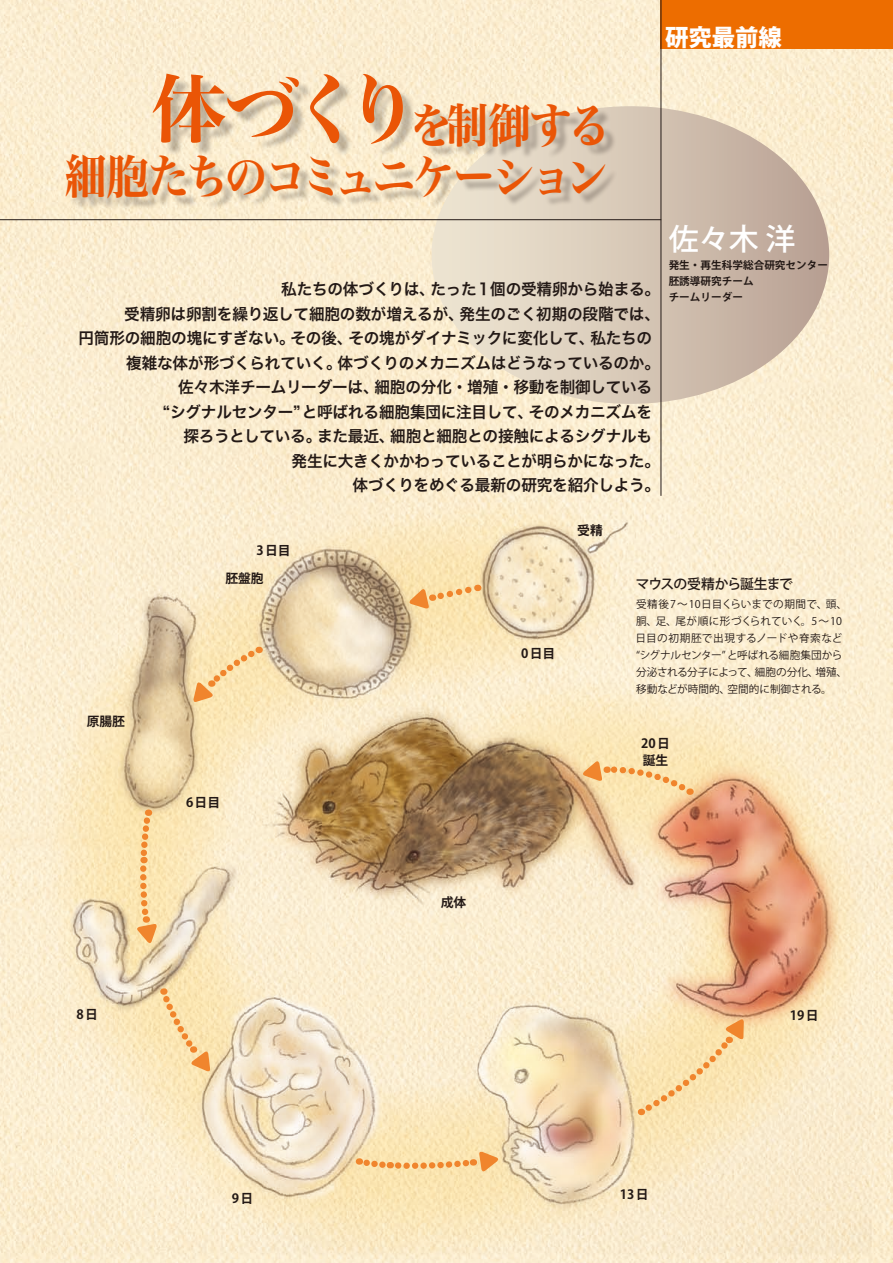
<style>
.page{position:relative;width:893px;height:1263px;background:#fff}
.page>*{position:absolute;margin:0;border:0;box-sizing:border-box;transform-origin:0 0}
.t1{font:74.4px "Hira Min Std W7";color:#ea5506}
.t2{font:46.8px/51px "Hira Min Std W7";letter-spacing:-.08em;color:#ea5506;text-align:right;scale:.9 1}
.t3{font:500 30px "Koz Go Pro";color:#fff}
.t4{font:800 23.4px "Koz Go Pro";color:#fff}
.t5{font:15.9px "Hira Kaku Pro W6";letter-spacing:-.015em;color:#231916}
.t6{font:500 13.8px "Koz Go Pro";letter-spacing:-.06em;color:#231916}
.t7{font:700 12.75px/17px "Koz Go Pro";color:#231916}
.t8{font:10.65px/17px "Koz Go Pro";color:#231916}
.t9{font:700 10.65px/15.9px "Koz Go Std";color:#231916}
</style>
<div class="page">
<img style="left:0;top:0;width:893px;height:1263px">
<svg style="left:408px;top:582px;width:70px;height:28px;background:#f7d093"></svg>
<svg style="left:581px;top:759px;width:110px;height:37px;background:#f7d59c"></svg>
<svg style="left:640px;top:1018px;width:104px;height:98px;background:#f9dea9"></svg>
<svg style="left:359px;top:1150px;width:141px;height:23px;background:#f7d094"></svg>
<svg style="left:158px;top:988px;width:53px;height:85px;background:#f9daa2"></svg>
<svg style="left:135px;top:809px;width:23px;height:136px;background:#f8cf93"></svg>
<svg style="left:193px;top:645px;width:67px;height:58px;background:#f9d9a3"></svg>
<svg style="left:432px;top:106px;width:397px;height:298px;background:#dacab8"></svg>
<div style="left:661px;top:0;width:232px;height:48px;background:#ed6d00"></div>
<hr style="left:661px;top:0;width:1px;height:496px;background:#231916">
<hr style="left:0;top:219px;width:661px;height:1px;background:#231916">
<div style="left:70px;top:107px;width:548px;height:103px;background:#231916;opacity:.28"></div>
<div style="left:157px;top:77px;width:259px;height:79px;background:#231916;opacity:.28"></div>
<h1 class="t1" style="left:152px;top:55px;width:270px">体づくり</h1>
<h2 class="t2" style="left:65px;top:100px;width:607px">を制御する<br>細胞たちのコミュニケーション</h2>
<p class="t5" style="left:281px;top:275px;width:380px">私たちの体づくりは、たった1個の受精卵から始まる。</p>
<p class="t5" style="left:124px;top:299px;width:537px">受精卵は卵割を繰り返して細胞の数が増えるが、発生のごく初期の段階では、</p>
<p class="t5" style="left:78px;top:324px;width:575px">円筒形の細胞の塊にすぎない。その後、その塊がダイナミックに変化して、私たちの</p>
<p class="t5" style="left:126px;top:348px;width:535px">複雑な体が形づくられていく。体づくりのメカニズムはどうなっているのか。</p>
<p class="t5" style="left:178px;top:373px;width:475px">佐々木洋チームリーダーは、細胞の分化・増殖・移動を制御している</p>
<p class="t5" style="left:163px;top:397px;width:491px">“シグナルセンター”と呼ばれる細胞集団に注目して、そのメカニズムを</p>
<p class="t5" style="left:183px;top:422px;width:470px">探ろうとしている。また最近、細胞と細胞との接触によるシグナルも</p>
<p class="t5" style="left:292px;top:446px;width:370px">発生に大きくかかわっていることが明らかになった。</p>
<p class="t5" style="left:353px;top:471px;width:309px">体づくりをめぐる最新の研究を紹介しよう。</p>
<p class="t7" style="left:257px;top:543px;width:36px">3日目</p>
<p class="t7" style="left:577px;top:523px;width:27px">受精</p>
<h3 class="t4" style="left:665px;top:22px;width:118px">研究最前線</h3>
<h3 class="t3" style="left:669px;top:220px;width:128px">佐々木 洋</h3>
<p class="t9" style="left:669px;top:258px;width:161px">発生・再生科学総合研究センター胚誘導研究チーム<br>チームリーダー</p>
<p class="t7" style="left:87px;top:713px;width:40px">原腸胚</p>
<p class="t7" style="left:225px;top:571px;width:40px">胚盤胞</p>
<p class="t7" style="left:186px;top:795px;width:36px">6日目</p>
<p class="t7" style="left:77px;top:1006px;width:23px">8日</p>
<p class="t7" style="left:521px;top:645px;width:36px">0日目</p>
<p class="t7" style="left:441px;top:895px;width:27px">成体</p>
<p class="t6" style="left:636px;top:575px;width:159px">マウスの受精から誕生まで</p>
<p class="t8" style="left:636px;top:595px;width:213px">受精後7〜10日目くらいまでの期間で、頭、胴、足、尾が順に形づくられていく。5〜10日目の初期胚で出現するノードや脊索など“シグナルセンター” と呼ばれる細胞集団から分泌される分子によって、細胞の分化、増殖、移動などが時間的、空間的に制御される。</p>
<p class="t7" style="left:641px;top:736px;width:30px">20日誕生</p>
<p class="t7" style="left:790px;top:1008px;width:30px">19日</p>
<p class="t7" style="left:232px;top:1190px;width:23px">9日</p>
<p class="t7" style="left:620px;top:1187px;width:30px">13日</p>
</div>
